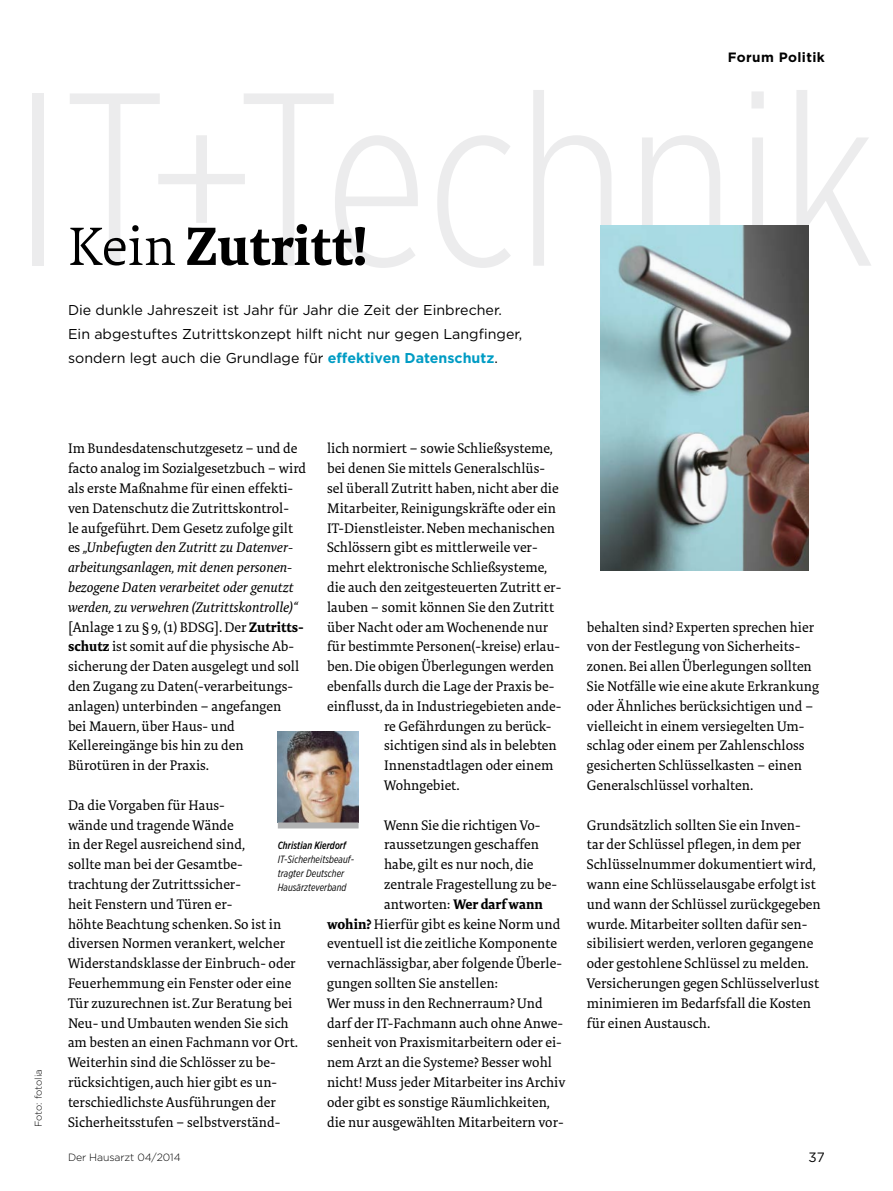
<style>
.page{position:relative;width:893px;height:1191px;background:#fff}
.page>*{position:absolute;margin:0;border:0;box-sizing:border-box;transform-origin:0 0}
.t1{font:700 55.5px "Tundra Pro";color:#000}
.t2{font:14.25px/19.8px "Tundra Pro";color:#000}
.t3{font:14.25px/24px "Gotham";color:#000}
.t4{font:700 14.25px "Tundra Pro";color:#000}
.t5{font:700 13.5px "Gotham";letter-spacing:.03em;color:#000}
.t6{font:13.5px "Gotham";color:#000}
.t7{font:italic 10.5px/14.2px "Gotham X Narrow";letter-spacing:.01em;color:#000}
.t8{font:300 10.5px "Gotham";letter-spacing:-.01em;color:#000}
.t9{font:italic 500 10.5px "Gotham X Narrow";letter-spacing:.01em;color:#000}
.t10{font:300 9.75px "Gotham";color:#000}
.s1{font-weight:300}
.s2{font-weight:700;color:#009cc4}
.s3{font-style:italic}
.s4{font-weight:700}
.s5{font-weight:400}
</style>
<div class="page">
<img style="left:278px;top:732px;width:81px;height:90px">
<div style="left:278px;top:822px;width:81px;height:6px;background:#b1b2b3"></div>
<img style="left:601px;top:225px;width:207px;height:345px">
<p class="t5" style="left:728px;top:48px;width:99px">Forum Politik</p>
<h1 class="t1" style="left:68px;top:211px;width:301px"><span class="s1">Kein</span> Zutritt!</h1>
<p class="t3" style="left:68px;top:297px;width:456px">Die dunkle Jahreszeit ist Jahr für Jahr die Zeit der Einbrecher.<br>Ein abgestuftes Zutrittskonzept hilft nicht nur gegen Langfinger, sondern legt auch die Grundlage für <span class="s2">effektiven Datenschutz</span>.</p>
<p class="t10" style="left:32px;top:1127px;width:59px;rotate:-90deg">Foto: fotolia</p>
<p class="t2" style="left:68px;top:439px;width:240px">Im Bundesdatenschutzgesetz – und de facto analog im Sozialgesetzbuch – wird als erste Maßnahme für einen effekti&shy;ven Datenschutz die Zutrittskontrol-<br>le aufgeführt. Dem Gesetz zufolge gilt es <span class="s3">„Unbefugten den Zutritt zu Datenver&shy;arbeitungsanlagen, mit denen personen&shy;bezogene Daten verarbeitet oder genutzt werden, zu verwehren (Zutrittskontrolle)“ </span>[Anlage 1 zu § 9, (1) BDSG]. Der <span class="s4">Zutritts&shy;schutz</span> ist somit auf die physische Ab&shy;sicherung der Daten ausgelegt und soll den Zugang zu Daten(-verarbeitungs&shy;anlagen) unterbinden – angefangen<br>bei Mauern, über Haus- und Kellereingänge bis hin zu den Bürotüren in der Praxis.</p>
<p class="t2" style="left:68px;top:795px;width:232px">Da die Vorgaben für Haus-<br>wände und tragende Wände<br>in der Regel ausreichend sind,<br>sollte man bei der Gesamtbe&shy;trachtung der Zutrittssicher-<br>heit Fenstern und Türen er-<br>höhte Beachtung schenken. So ist in diversen Normen verankert, welcher Widerstandsklasse der Einbruch- oder Feuerhemmung ein Fenster oder eine Tür zuzurechnen ist. Zur Beratung bei Neu- und Umbauten wenden Sie sich am besten an einen Fachmann vor Ort.<br>Weiterhin sind die Schlösser zu be&shy;rücksichtigen, auch hier gibt es un&shy;terschiedlichste Ausführungen der Sicherheitsstufen – selbstverständ-</p>
<p class="t2" style="left:327px;top:439px;width:227px">lich normiert – sowie Schließsysteme,</p>
<p class="t2" style="left:327px;top:459px;width:220px">bei denen Sie mittels Generalschlüs-</p>
<p class="t2" style="left:327px;top:478px;width:233px">sel überall Zutritt haben, nicht aber die</p>
<p class="t2" style="left:327px;top:498px;width:231px">Mitarbeiter, Reinigungskräfte oder ein</p>
<p class="t2" style="left:327px;top:518px;width:229px">IT-Dienstleister. Neben mechanischen</p>
<p class="t2" style="left:327px;top:538px;width:212px">Schlössern gibt es mittlerweile ver-</p>
<p class="t2" style="left:327px;top:558px;width:222px">mehrt elektronische Schließsysteme,</p>
<p class="t2" style="left:327px;top:577px;width:236px">die auch den zeitgesteuerten Zutritt er-</p>
<p class="t2" style="left:327px;top:597px;width:229px">lauben – somit können Sie den Zutritt</p>
<p class="t2" style="left:327px;top:617px;width:223px">über Nacht oder am Wochenende nur</p>
<p class="t2" style="left:327px;top:637px;width:235px">für bestimmte Personen(-kreise) erlau-</p>
<p class="t2" style="left:327px;top:656px;width:228px">ben. Die obigen Überlegungen werden</p>
<p class="t2" style="left:327px;top:676px;width:229px">ebenfalls durch die Lage der Praxis be-</p>
<p class="t2" style="left:327px;top:696px;width:236px">einflusst, da in Industriegebieten ande-</p>
<p class="t2" style="left:384px;top:716px;width:169px">re Gefährdungen zu berück-</p>
<p class="t2" style="left:384px;top:736px;width:174px">sichtigen sind als in belebten</p>
<p class="t2" style="left:384px;top:755px;width:171px">Innenstadtlagen oder einem</p>
<p class="t2" style="left:384px;top:775px;width:77px">Wohngebiet.</p>
<p class="t2" style="left:384px;top:815px;width:158px">Wenn Sie die richtigen Vo-</p>
<p class="t2" style="left:384px;top:835px;width:156px">raussetzungen geschaffen</p>
<p class="t2" style="left:384px;top:854px;width:151px">habe, gilt es nur noch, die</p>
<p class="t2" style="left:384px;top:874px;width:174px">zentrale Fragestellung zu be-</p>
<p class="t4" style="left:384px;top:895px;width:160px"><span class="s5">antworten:</span> Wer darf wann</p>
<p class="t2" style="left:327px;top:914px;width:235px"><span class="s4">wohin?</span> Hierfür gibt es keine Norm und</p>
<p class="t2" style="left:327px;top:934px;width:231px">eventuell ist die zeitliche Komponente</p>
<p class="t2" style="left:327px;top:953px;width:236px">vernachlässigbar, aber folgende Überle-</p>
<p class="t2" style="left:327px;top:973px;width:173px">gungen sollten Sie anstellen:</p>
<p class="t2" style="left:327px;top:993px;width:217px">Wer muss in den Rechnerraum? Und</p>
<p class="t2" style="left:327px;top:1013px;width:238px">darf der IT-Fachmann auch ohne Anwe-</p>
<p class="t2" style="left:327px;top:1033px;width:236px">senheit von Praxismitarbeitern oder ei-</p>
<p class="t2" style="left:327px;top:1052px;width:226px">nem Arzt an die Systeme? Besser wohl</p>
<p class="t2" style="left:327px;top:1072px;width:240px">nicht! Muss jeder Mitarbeiter ins Archiv</p>
<p class="t2" style="left:327px;top:1092px;width:224px">oder gibt es sonstige Räumlichkeiten,</p>
<p class="t2" style="left:327px;top:1112px;width:238px">die nur ausgewählten Mitarbeitern vor-</p>
<p class="t9" style="left:278px;top:838px;width:70px">Christian Kierdorf</p>
<p class="t7" style="left:278px;top:852px;width:78px">IT-Sicherheitsbeauf&shy;tragter Deutscher<br>Hausärzteverband</p>
<p class="t8" style="left:68px;top:1150px;width:114px">Der Hausarzt 04/2014</p>
<p class="t2" style="left:587px;top:617px;width:234px">behalten sind? Experten sprechen hier von der Festlegung von Sicherheits&shy;zonen. Bei allen Überlegungen sollten Sie Notfälle wie eine akute Erkrankung oder Ähnliches berücksichtigen und – vielleicht in einem versiegelten Um&shy;schlag oder einem per Zahlenschloss gesicherten Schlüsselkasten – einen Generalschlüssel vorhalten.</p>
<p class="t2" style="left:587px;top:815px;width:235px">Grundsätzlich sollten Sie ein Inven&shy;tar der Schlüssel pflegen, in dem per Schlüsselnummer dokumentiert wird, wann eine Schlüsselausgabe erfolgt ist und wann der Schlüssel zurückgegeben wurde. Mitarbeiter sollten dafür sen&shy;sibilisiert werden, verloren gegangene oder gestohlene Schlüssel zu melden.<br>Versicherungen gegen Schlüsselverlust minimieren im Bedarfsfall die Kosten für einen Austausch.</p>
<p class="t6" style="left:808px;top:1148px;width:18px">37</p>
</div>
